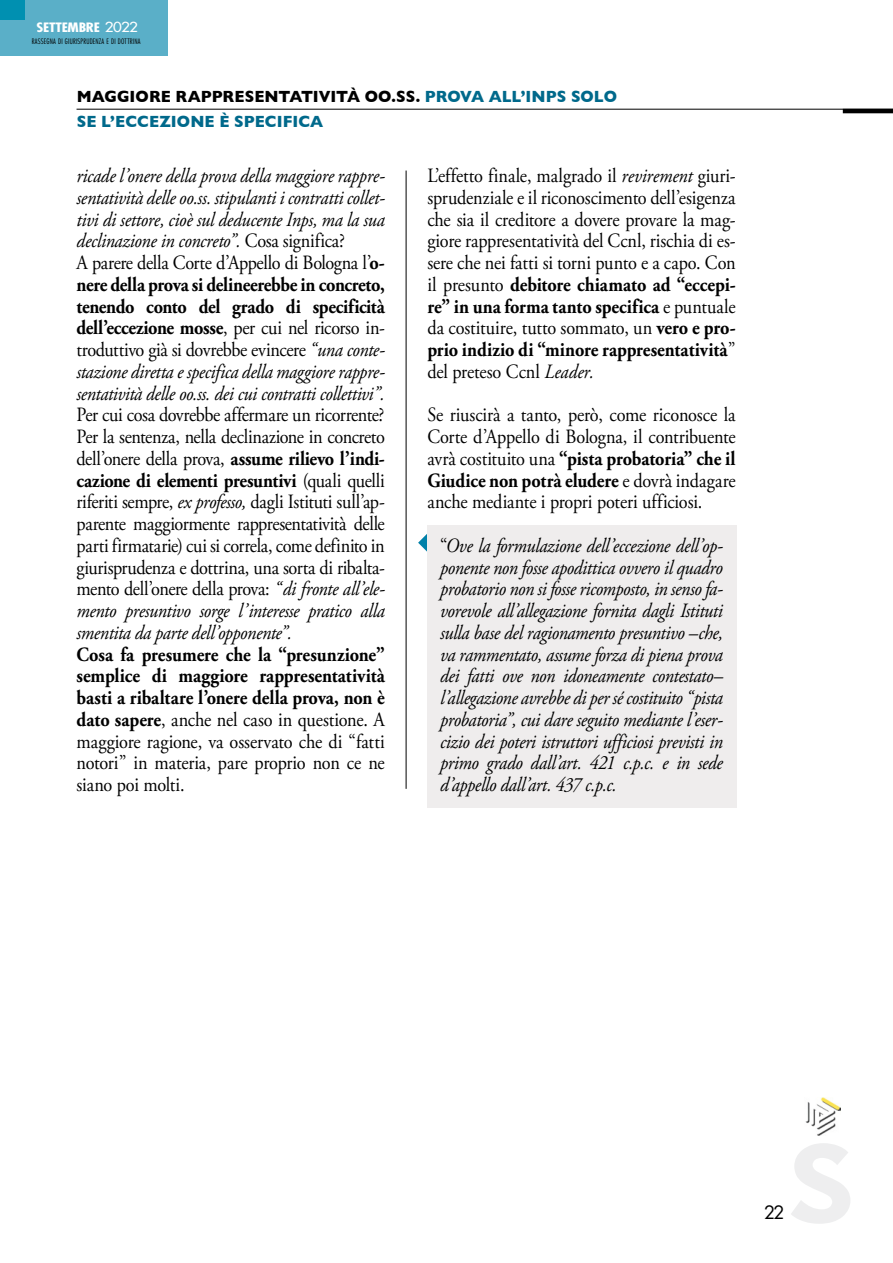
<style>
.page{position:relative;width:893px;height:1263px;background:#fff}
.page>*{position:absolute;margin:0;border:0;box-sizing:border-box;transform-origin:0 0}
.t1{font:20.25px/21.8px "Adobe Garamond Pro";letter-spacing:-.01em;color:#000;text-align:justify;scale:.9 1}
.t2{font:italic 20.25px/21.8px "Adobe Garamond Pro";letter-spacing:-.015em;color:#000;scale:.9 1}
.t3{font:700 20.25px/21.8px "Adobe Garamond Pro";letter-spacing:-.005em;color:#000;text-align:justify;scale:.9 1}
.t4{font:18px "Futura";color:#000}
.t5{font:700 16.5px/25.5px "Gill Sans";color:#00698b;scale:.95 1}
.t6{font:700 condensed 12.6px "Futura";letter-spacing:-.02em;color:#fff;scale:1.25 1}
.t7{font:300 condensed 7.35px "Futura";letter-spacing:.025em;color:#000}
.s1{font-weight:400;font-stretch:normal;font-size:13.5px}
.s2{color:#000}
.s3{font-style:normal}
.s4{font-weight:700;font-style:normal}
.s5{font-weight:700}
.s6{font-style:italic}
.s7{font-weight:400}
</style>
<div class="page">
<div style="left:0;top:0;width:168px;height:56px;background:#5aafc8"></div>
<img style="left:805px;top:1097px;width:35px;height:38px">
<div style="left:0;top:0;width:24px;height:19px;background:#0090b1"></div>
<svg style="left:418px;top:534px;width:9px;height:18px"></svg>
<div style="left:427px;top:525px;width:309px;height:283px;background:#efeded"></div>
<hr style="left:406px;top:171px;width:1px;height:618px;background:#000">
<hr style="left:77px;top:109px;width:816px;height:1px;background:#000">
<hr style="left:843px;top:109px;width:50px;height:4px;background:#000">
<p class="t6" style="left:37px;top:20px;width:82px">SETTEMBRE <span class="s1">2022</span></p>
<p class="t7" style="left:32px;top:37px;width:110px">RASSEGNA DI GIURISPRUDENZA E DI DOTTRINA</p>
<p class="t5" style="left:77px;top:83px;width:570px"><span class="s2">MAGGIORE RAPPRESENTATIVITÀ OO.SS.</span> PROVA ALL’INPS SOLO<br>SE L’ECCEZIONE È SPECIFICA</p>
<p class="t2" style="left:77px;top:165px;width:344px">ricade l’onere della prova della maggiore rappre&shy;sentatività delle oo.ss. stipulanti i contratti collet&shy;tivi di settore, cioè sul deducente Inps, ma la sua declinazione in concreto”. <span class="s3">Cosa significa?<br>A parere della Corte d’Appello di Bologna l’</span><span class="s4">o&shy;nere della prova si delineerebbe in concreto, tenendo conto del grado di specificità dell’eccezione mosse</span><span class="s3">, per cui nel ricorso in&shy;troduttivo già si dovrebbe evincere</span> “una conte&shy;stazione diretta e specifica della maggiore rappre&shy;sentatività delle oo.ss. dei cui contratti collettivi”.</p>
<p class="t1" style="left:77px;top:405px;width:344px">Per cui cosa dovrebbe affermare un ricorrente?<br>Per la sentenza, nella declinazione in concreto dell’onere della prova, <span class="s5">assume rilievo l’indi&shy;cazione di elementi presuntivi</span> (quali quelli riferiti sempre, <span class="s6">ex professo,</span> dagli Istituti sull’ap&shy;parente maggiormente rappresentatività delle parti firmatarie) cui si correla, come definito in giurisprudenza e dottrina, una sorta di ribalta&shy;mento dell’onere della prova: <span class="s6">“di fronte all’ele&shy;mento presuntivo sorge l’interesse pratico alla smentita da parte dell’opponente”.</span></p>
<p class="t3" style="left:77px;top:644px;width:344px">Cosa fa presumere che la “presunzione” semplice di maggiore rappresentatività basti a ribaltare l’onere della prova, non è dato sapere<span class="s7">, anche nel caso in questione. A maggiore ragione, va osservato che di “fatti notori” in materia, pare proprio non ce ne siano poi molti.</span></p>
<p class="t1" style="left:427px;top:165px;width:344px">L’effetto finale, malgrado il <span class="s6">revirement</span> giuri&shy;sprudenziale e il riconoscimento dell’esigenza che sia il creditore a dovere provare la mag&shy;giore rappresentatività del Ccnl, rischia di es&shy;sere che nei fatti si torni punto e a capo. Con il presunto <span class="s5">debitore chiamato ad “eccepi&shy;re” in una forma tanto specifica</span> e puntuale da costituire, tutto sommato, un <span class="s5">vero e pro&shy;prio indizio di “minore rappresentatività</span>” del preteso Ccnl <span class="s6">Leader.</span></p>
<p class="t1" style="left:427px;top:405px;width:344px">Se riuscirà a tanto, però, come riconosce la Corte d’Appello di Bologna, il contribuente avrà costituito una <span class="s5">“pista probatoria” che il Giudice non potrà eludere</span> e dovrà indagare anche mediante i propri poteri ufficiosi.</p>
<p class="t2" style="left:440px;top:535px;width:316px;text-align:justify"><span class="s3">“</span>Ove la formulazione dell’eccezione dell’op&shy;ponente non fosse apodittica ovvero il quadro probatorio non si fosse ricomposto, in senso fa&shy;vorevole all’allegazione fornita dagli Istituti sulla base del ragionamento presuntivo –che, va rammentato, assume forza di piena prova dei fatti ove non idoneamente contestato– l’allegazione avrebbe di per sé costituito “pista probatoria”, cui dare seguito mediante l’eser&shy;cizio dei poteri istruttori ufficiosi previsti in primo grado dall’art. 421 c.p.c. e in sede d’appello dall’art. 437 c.p.c.</p>
<p class="t4" style="left:764px;top:1200px;width:22px">22</p>
</div>
